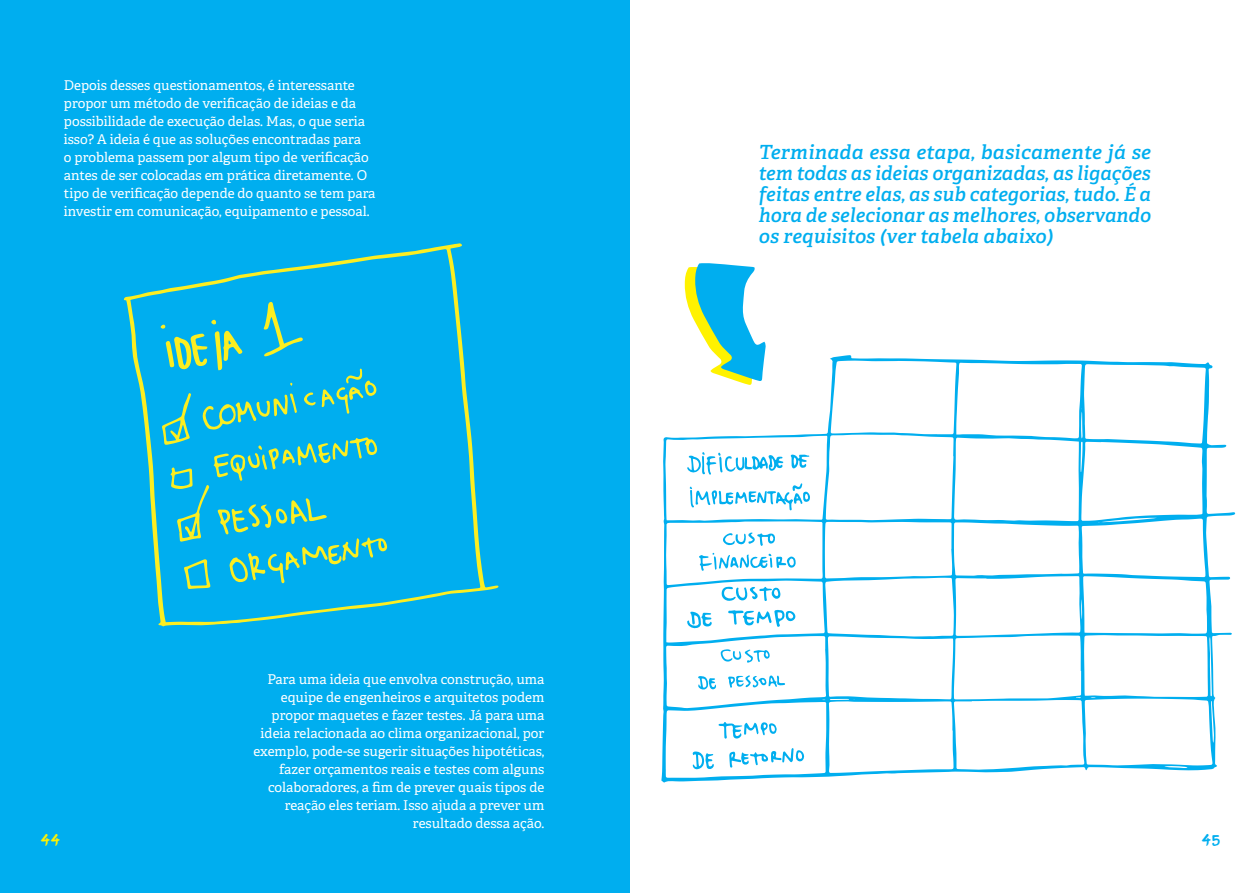
<style>
.page{position:relative;width:1259px;height:893px;background:#fff}
.page>*{position:absolute;margin:0;border:0;box-sizing:border-box;transform-origin:0 0}
.t1{font:italic 600 19.5px/21px "Adelle";letter-spacing:.01em;color:#00aeef;text-align:justify}
.t2{font:16.5px "Chomp";color:#fff200}
.t3{font:16.5px "Chomp";color:#00aeef}
.t4{font:13.5px/18px "Adelle";color:#fff}
</style>
<div class="page">
<div style="left:0;top:0;width:629px;height:893px;background:#00aeef"></div>
<svg style="left:124px;top:243px;width:375px;height:383px"></svg>
<svg style="left:161px;top:301px;width:226px;height:288px"></svg>
<svg style="left:661px;top:355px;width:574px;height:428px"></svg>
<svg style="left:692px;top:751px;width:22px;height:18px"></svg>
<svg style="left:729px;top:748px;width:75px;height:20px"></svg>
<svg style="left:718px;top:722px;width:58px;height:17px"></svg>
<svg style="left:698px;top:676px;width:18px;height:14px"></svg>
<svg style="left:720px;top:649px;width:50px;height:14px"></svg>
<svg style="left:727px;top:675px;width:58px;height:13px"></svg>
<svg style="left:687px;top:612px;width:25px;height:17px"></svg>
<svg style="left:728px;top:610px;width:68px;height:17px"></svg>
<svg style="left:721px;top:586px;width:59px;height:15px"></svg>
<svg style="left:790px;top:454px;width:19px;height:15px"></svg>
<svg style="left:687px;top:452px;width:96px;height:23px"></svg>
<svg style="left:689px;top:483px;width:121px;height:27px"></svg>
<svg style="left:723px;top:532px;width:52px;height:14px"></svg>
<svg style="left:698px;top:553px;width:98px;height:18px"></svg>
<svg style="left:684px;top:263px;width:82px;height:122px"></svg>
<p class="t4" style="left:64px;top:76px;width:313px">Depois desses questionamentos, é interessante propor um método de verificação de ideias e da possibilidade de execução delas. Mas, o que seria isso? A ideia é que as soluções encontradas para<br>o problema passem por algum tipo de verificação antes de ser colocadas em prática diretamente. O tipo de verificação depende do quanto se tem para investir em comunicação, equipamento e pessoal.</p>
<p class="t4" style="left:253px;top:670px;width:292px;text-align:right">Para uma ideia que envolva construção, uma equipe de engenheiros e arquitetos podem propor maquetes e fazer testes. Já para uma ideia relacionada ao clima organizacional, por exemplo, pode-se sugerir situações hipotéticas, fazer orçamentos reais e testes com alguns colaboradores, a fim de prever quais tipos de reação eles teriam. Isso ajuda a prever um resultado dessa ação.</p>
<h1 class="t1" style="left:759px;top:142px;width:394px">Terminada essa etapa, basicamente já se tem todas as ideias organizadas, as ligações feitas entre elas, as sub categorias, tudo. É a hora de selecionar as melhores, observando os requisitos (ver tabela abaixo)</h1>
<p class="t2" style="left:41px;top:833px;width:17px">4 4</p>
<p class="t3" style="left:1202px;top:833px;width:17px">4 5</p>
</div>
